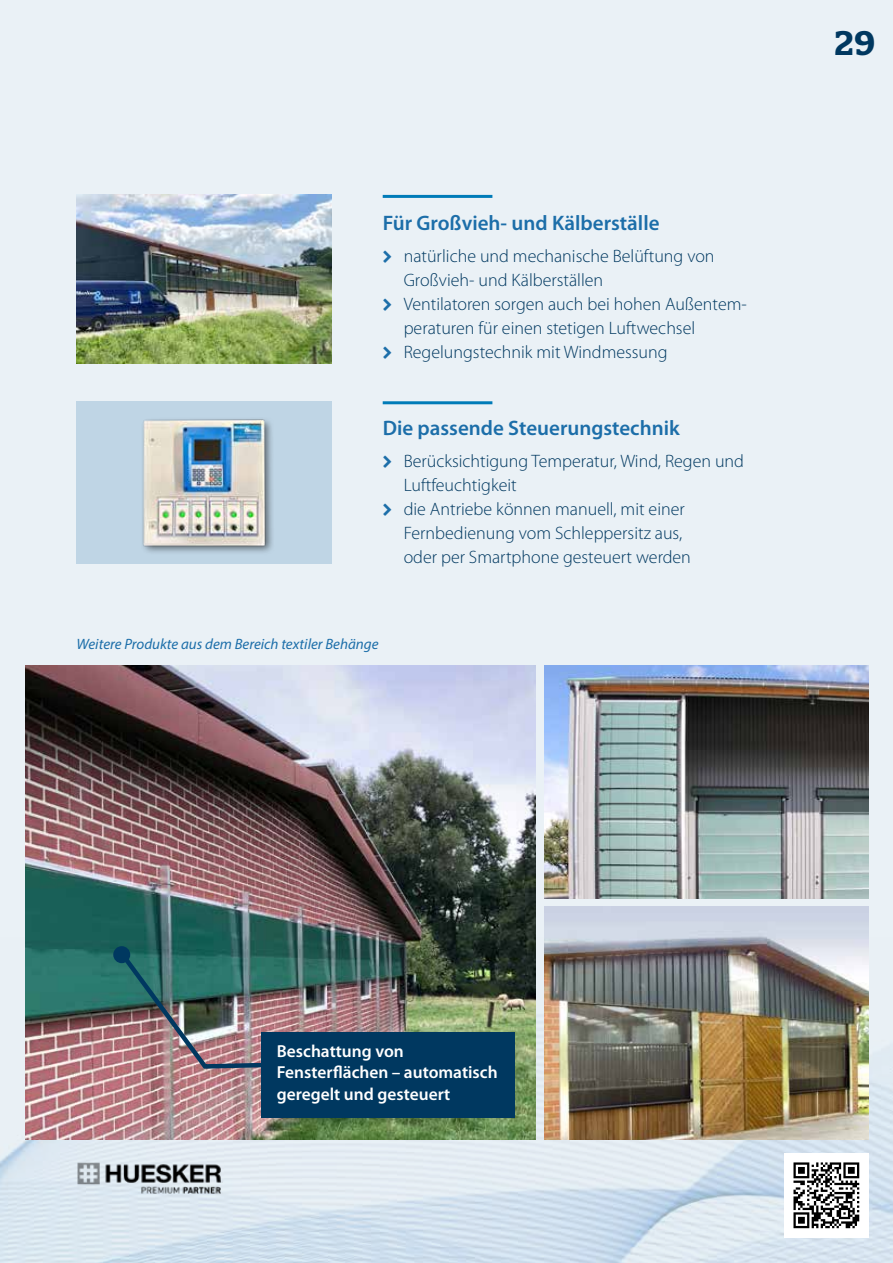
<style>
.page{position:relative;width:893px;height:1263px;background:#eaf1f6}
.page>*{position:absolute;margin:0;border:0;box-sizing:border-box;transform-origin:0 0}
.t1{font:700 33px "Quatro Slab";color:#003860}
.t2{font:600 21px "Myriad Pro";color:#1c6ea9}
.t3{font:300 18px/24px "Myriad Pro";color:#003860}
.t4{font:600 17.4px/21.3px "Myriad Pro";color:#fff}
.t5{font:italic 15px "Myriad Pro";color:#1c6ea9}
</style>
<div class="page">
<img style="left:0;top:938px;width:893px;height:325px">
<img style="left:26px;top:665px;width:510px;height:475px">
<img style="left:77px;top:195px;width:255px;height:169px">
<img style="left:544px;top:665px;width:324px;height:234px">
<img style="left:544px;top:906px;width:324px;height:234px">
<hr style="left:383px;top:195px;width:109px;height:3px;background:#007bb8">
<hr style="left:383px;top:401px;width:109px;height:3px;background:#007bb8">
<div style="left:77px;top:401px;width:255px;height:163px;background:#bfd5e5"></div>
<img style="left:77px;top:1162px;width:145px;height:33px">
<div style="left:140px;top:417px;width:135px;height:138px;background:#bacfdf"></div>
<img style="left:142px;top:419px;width:130px;height:133px">
<div style="left:261px;top:1032px;width:253px;height:85px;background:#003860"></div>
<img style="left:117px;top:950px;width:162px;height:121px">
<div style="left:113px;top:946px;width:17px;height:17px;background:#003860;border-radius:50%"></div>
<div style="left:784px;top:1153px;width:84px;height:84px;background:#fff"></div>
<svg style="left:793px;top:1162px;width:67px;height:67px"></svg>
<svg style="left:793px;top:1162px;width:66px;height:66px"></svg>
<p class="t2" style="left:383px;top:211px;width:278px">Für Großvieh- und Kälberställe</p>
<p class="t3" style="left:404px;top:244px;width:345px">natürliche und mechanische Belüftung von Großvieh- und Kälberställen<br>Ventilatoren sorgen auch bei hohen Außentem&shy;peraturen für einen stetigen Luftwechsel Regelungstechnik mit Windmessung</p>
<p class="t2" style="left:383px;top:416px;width:299px">Die passende Steuerungstechnik</p>
<p class="t3" style="left:404px;top:449px;width:342px">Berücksichtigung Temperatur, Wind, Regen und Luftfeuchtigkeit<br>die Antriebe können manuell, mit einer Fernbedienung vom Schleppersitz aus,<br>oder per Smartphone gesteuert werden</p>
<p class="t5" style="left:77px;top:635px;width:303px">Weitere Produkte aus dem Bereich textiler Behänge</p>
<h1 class="t1" style="left:834px;top:22px;width:43px">29</h1>
<p class="t4" style="left:277px;top:1041px;width:222px">Beschattung von<br>Fensterflächen – automatisch geregelt und gesteuert</p>
</div>
